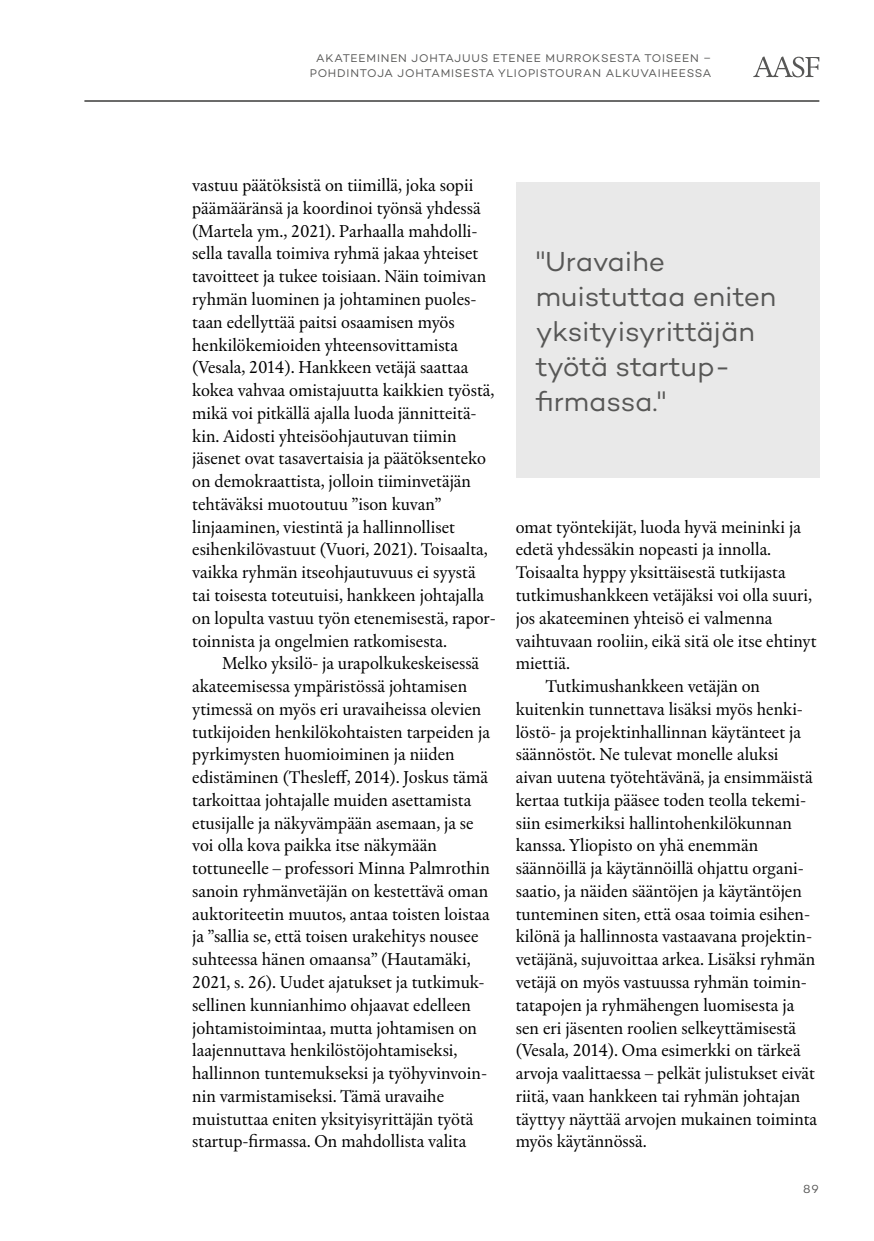
<style>
.page{position:relative;width:874px;height:1241px;background:#fff}
.page>*{position:absolute;margin:0;border:0;box-sizing:border-box;transform-origin:0 0}
.t1{font:28px/35px "Campton";letter-spacing:-.005em;color:#575756}
.t2{font:17.5px/22.8px "Chassi S";color:#000}
.t3{font:11.9px "Campton";color:#575756}
.t4{font:11.38px/15.8px "Campton";letter-spacing:.07em;color:#575756;text-align:center}
</style>
<div class="page">
<hr style="left:84px;top:100px;width:735px;height:2px;background:#575756">
<svg style="left:753px;top:56px;width:66px;height:21px"></svg>
<div style="left:515px;top:182px;width:304px;height:296px;background:#e9e9e9"></div>
<p class="t4" style="left:309px;top:50px;width:403px">AKATEEMINEN JOHTAJUUS ETENEE MURROKSESTA TOISEEN –<br>POHDINTOJA JOHTAMISESTA YLIOPISTOURAN ALKUVAIHEESSA</p>
<p class="t2" style="left:192px;top:174px;width:305px">vastuu päätöksistä on tiimillä, joka sopii päämääränsä ja koordinoi työnsä yhdessä (Martela ym., 2021). Parhaalla mahdolli&shy;sella tavalla toimiva ryhmä jakaa yhteiset tavoitteet ja tukee toisiaan. Näin toimivan ryhmän luominen ja johtaminen puoles&shy;taan edellyttää paitsi osaamisen myös henkilökemioiden yhteensovittamista (Vesala, 2014). Hankkeen vetäjä saattaa kokea vahvaa omistajuutta kaikkien työstä, mikä voi pitkällä ajalla luoda jännitteitä&shy;kin. Aidosti yhteisöohjautuvan tiimin jäsenet ovat tasavertaisia ja päätöksenteko on demokraattista, jolloin tiiminvetäjän tehtäväksi muotoutuu ”ison kuvan” linjaaminen, viestintä ja hallinnolliset esihenkilövastuut (Vuori, 2021). Toisaalta, vaikka ryhmän itseohjautuvuus ei syystä tai toisesta toteutuisi, hankkeen johtajalla on lopulta vastuu työn etenemisestä, rapor&shy;toinnista ja ongelmien ratkomisesta.</p>
<p class="t2" style="left:192px;top:652px;width:299px;text-indent:30px">Melko yksilö- ja urapolkukeskeisessä akateemisessa ympäristössä johtamisen ytimessä on myös eri uravaiheissa olevien tutkijoiden henkilökohtaisten tarpeiden ja pyrkimysten huomioiminen ja niiden edistäminen (Thesleff, 2014). Joskus tämä tarkoittaa johtajalle muiden asettamista etusijalle ja näkyvämpään asemaan, ja se voi olla kova paikka itse näkymään tottuneelle – professori Minna Palmrothin sanoin ryhmänvetäjän on kestettävä oman auktoriteetin muutos, antaa toisten loistaa ja ”sallia se, että toisen urakehitys nousee suhteessa hänen omaansa” (Hautamäki, 2021, s. 26). Uudet ajatukset ja tutkimuk&shy;sellinen kunnianhimo ohjaavat edelleen johtamistoimintaa, mutta johtamisen on laajennuttava henkilöstöjohtamiseksi, hallinnon tuntemukseksi ja työhyvinvoin&shy;nin varmistamiseksi. Tämä uravaihe muistuttaa eniten yksityisyrittäjän työtä startup-firmassa. On mahdollista valita</p>
<h1 class="t1" style="left:535px;top:243px;width:242px">"Uravaihe muistuttaa eniten yksityisyrittäjän työtä startup&shy;firmassa."</h1>
<p class="t2" style="left:515px;top:515px;width:286px">omat työntekijät, luoda hyvä meininki ja</p>
<p class="t2" style="left:515px;top:538px;width:257px">edetä yhdessäkin nopeasti ja innolla.</p>
<p class="t2" style="left:515px;top:561px;width:271px">Toisaalta hyppy yksittäisestä tutkijasta</p>
<p class="t2" style="left:515px;top:583px;width:298px">tutkimushankkeen vetäjäksi voi olla suuri,</p>
<p class="t2" style="left:515px;top:606px;width:258px">jos akateeminen yhteisö ei valmenna</p>
<p class="t2" style="left:515px;top:629px;width:302px">vaihtuvaan rooliin, eikä sitä ole itse ehtinyt</p>
<p class="t2" style="left:515px;top:652px;width:56px">miettiä.</p>
<p class="t2" style="left:545px;top:674px;width:216px">Tutkimushankkeen vetäjän on</p>
<p class="t2" style="left:515px;top:697px;width:289px">kuitenkin tunnettava lisäksi myös henki-</p>
<p class="t2" style="left:515px;top:720px;width:287px">löstö- ja projektinhallinnan käytänteet ja</p>
<p class="t2" style="left:515px;top:743px;width:264px">säännöstöt. Ne tulevat monelle aluksi</p>
<p class="t2" style="left:515px;top:765px;width:298px">aivan uutena työtehtävänä, ja ensimmäistä</p>
<p class="t2" style="left:515px;top:788px;width:292px">kertaa tutkija pääsee toden teolla tekemi-</p>
<p class="t2" style="left:515px;top:811px;width:277px">siin esimerkiksi hallintohenkilökunnan</p>
<p class="t2" style="left:515px;top:834px;width:244px">kanssa. Yliopisto on yhä enemmän</p>
<p class="t2" style="left:515px;top:856px;width:290px">säännöillä ja käytännöillä ohjattu organi-</p>
<p class="t2" style="left:515px;top:879px;width:287px">saatio, ja näiden sääntöjen ja käytäntöjen</p>
<p class="t2" style="left:515px;top:902px;width:296px">tunteminen siten, että osaa toimia esihen-</p>
<p class="t2" style="left:515px;top:925px;width:298px">kilönä ja hallinnosta vastaavana projektin-</p>
<p class="t2" style="left:515px;top:947px;width:301px">vetäjänä, sujuvoittaa arkea. Lisäksi ryhmän</p>
<p class="t2" style="left:515px;top:970px;width:292px">vetäjä on myös vastuussa ryhmän toimin-</p>
<p class="t2" style="left:515px;top:993px;width:280px">tatapojen ja ryhmähengen luomisesta ja</p>
<p class="t2" style="left:515px;top:1016px;width:282px">sen eri jäsenten roolien selkeyttämisestä</p>
<p class="t2" style="left:515px;top:1038px;width:286px">(Vesala, 2014). Oma esimerkki on tärkeä</p>
<p class="t2" style="left:515px;top:1061px;width:300px">arvoja vaalittaessa – pelkät julistukset eivät</p>
<p class="t2" style="left:515px;top:1084px;width:286px">riitä, vaan hankkeen tai ryhmän johtajan</p>
<p class="t2" style="left:515px;top:1107px;width:303px">täyttyy näyttää arvojen mukainen toiminta</p>
<p class="t2" style="left:515px;top:1129px;width:132px">myös käytännössä.</p>
<p class="t3" style="left:802px;top:1181px;width:17px">89</p>
</div>
